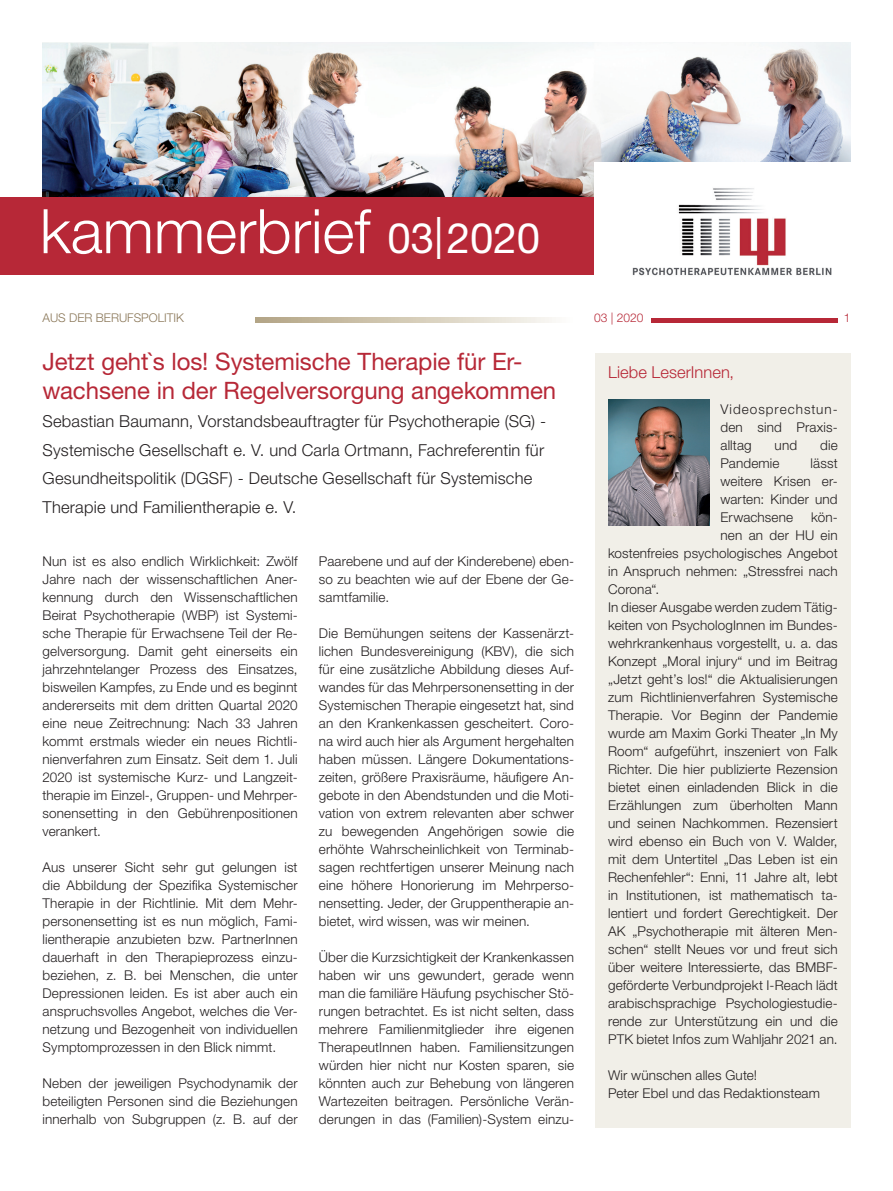
<style>
.page{position:relative;width:893px;height:1191px;background:#fff}
.page>*{position:absolute;margin:0;border:0;box-sizing:border-box;transform-origin:0 0}
.t1{font:300 61.5px "Helvetica Neue LT Std";color:#fff}
.t2{font:24px/28.5px "Helvetica Neue LT Std";letter-spacing:-.005em;color:#b72837}
.t3{font:300 16.5px/28.5px "Helvetica Neue LT Std";letter-spacing:.01em;color:#231f20}
.t4{font:300 16.5px "Helvetica Neue LT Std";letter-spacing:.005em;color:#b72837}
.t5{font:300 13.5px/18px "Helvetica Neue LT Std";letter-spacing:.01em;color:#231f20;text-align:justify}
.t6{font:300 12px "Helvetica Neue LT Std";color:#8a7758}
.t7{font:300 12px "Helvetica Neue LT Std";color:#b72837}
.s1{font-weight:400;font-size:42px}
</style>
<div class="page">
<svg style="left:255px;top:318px;width:297px;height:4px"></svg>
<hr style="left:651px;top:318px;width:187px;height:4px;background:#b72837">
<img style="left:43px;top:43px;width:807px;height:154px">
<div style="left:0;top:197px;width:867px;height:77px;background:#b72837"></div>
<div style="left:594px;top:162px;width:299px;height:129px;background:#fff"></div>
<div style="left:595px;top:353px;width:255px;height:774px;background:#f1efe8"></div>
<img style="left:608px;top:400px;width:102px;height:125px">
<h1 class="t1" style="left:40px;top:194px;width:502px">kammerbrief <span class="s1">03| 2020</span></h1>
<p class="t6" style="left:43px;top:310px;width:143px">AUS DER BERUFSPOLITIK</p>
<p class="t7" style="left:594px;top:310px;width:51px">03 | 2020</p>
<p class="t7" style="left:844px;top:310px;width:8px">1</p>
<h2 class="t2" style="left:43px;top:347px;width:515px">Jetzt geht`s los! Systemische Therapie für Er&shy;wachsene in der Regelversorgung angekommen</h2>
<p class="t3" style="left:43px;top:407px;width:505px">Sebastian Baumann, Vorstandsbeauftragter für Psychotherapie (SG) - Systemische Gesellschaft e. V. und Carla Ortmann, Fachreferentin für Gesundheitspolitik (DGSF) - Deutsche Gesellschaft für Systemische Therapie und Familientherapie e. V.</p>
<p class="t5" style="left:43px;top:552px;width:257px">Nun ist es also endlich Wirklichkeit: Zwölf Jahre nach der wissenschaftlichen Aner&shy;kennung durch den Wissenschaftlichen Beirat Psychotherapie (WBP) ist Systemi&shy;sche Therapie für Erwachsene Teil der Re&shy;gelversorgung. Damit geht einerseits ein jahrzehntelanger Prozess des Einsatzes, bisweilen Kampfes, zu Ende und es beginnt andererseits mit dem dritten Quartal 2020 eine neue Zeitrechnung: Nach 33 Jahren kommt erstmals wieder ein neues Richtli&shy;nienverfahren zum Einsatz. Seit dem 1. Juli 2020 ist systemische Kurz- und Langzeit&shy;therapie im Einzel-, Gruppen- und Mehrper&shy;sonensetting in den Gebührenpositionen verankert.</p>
<p class="t5" style="left:43px;top:858px;width:257px">Aus unserer Sicht sehr gut gelungen ist die Abbildung der Spezifika Systemischer Therapie in der Richtlinie. Mit dem Mehr&shy;personensetting ist es nun möglich, Fami&shy;lientherapie anzubieten bzw. PartnerInnen dauerhaft in den Therapieprozess einzu&shy;beziehen, z. B. bei Menschen, die unter Depressionen leiden. Es ist aber auch ein anspruchsvolles Angebot, welches die Ver&shy;netzung und Bezogenheit von individuellen Symptomprozessen in den Blick nimmt.</p>
<p class="t5" style="left:43px;top:1074px;width:257px">Neben der jeweiligen Psychodynamik der beteiligten Personen sind die Beziehungen innerhalb von Subgruppen (z. B. auf der</p>
<p class="t5" style="left:319px;top:552px;width:257px">Paarebene und auf der Kinderebene) eben&shy;so zu beachten wie auf der Ebene der Ge&shy;samtfamilie.</p>
<p class="t5" style="left:319px;top:624px;width:257px">Die Bemühungen seitens der Kassenärzt&shy;lichen Bundesvereinigung (KBV), die sich für eine zusätzliche Abbildung dieses Auf&shy;wandes für das Mehrpersonensetting in der Systemischen Therapie eingesetzt hat, sind an den Krankenkassen gescheitert. Coro&shy;na wird auch hier als Argument hergehalten haben müssen. Längere Dokumentations&shy;zeiten, größere Praxisräume, häufigere An&shy;gebote in den Abendstunden und die Moti&shy;vation von extrem relevanten aber schwer zu bewegenden Angehörigen sowie die erhöhte Wahrscheinlichkeit von Terminab&shy;sagen rechtfertigen unserer Meinung nach eine höhere Honorierung im Mehrperso&shy;nensetting. Jeder, der Gruppentherapie an&shy;bietet, wird wissen, was wir meinen.</p>
<p class="t5" style="left:319px;top:948px;width:257px">Über die Kurzsichtigkeit der Krankenkassen haben wir uns gewundert, gerade wenn man die familiäre Häufung psychischer Stö&shy;rungen betrachtet. Es ist nicht selten, dass mehrere Familienmitglieder ihre eigenen TherapeutInnen haben. Familiensitzungen würden hier nicht nur Kosten sparen, sie könnten auch zur Behebung von längeren Wartezeiten beitragen. Persönliche Verän&shy;derungen in das (Familien)-System einzu-</p>
<p class="t4" style="left:608px;top:361px;width:128px">Liebe LeserInnen,</p>
<p class="t5" style="left:720px;top:399px;width:119px">Videosprechstun&shy;den sind Praxis&shy;alltag</p>
<p class="t5" style="left:775px;top:435px;width:24px">und</p>
<p class="t5" style="left:820px;top:435px;width:19px">die</p>
<p class="t5" style="left:720px;top:453px;width:61px">Pandemie</p>
<p class="t5" style="left:720px;top:453px;width:119px;text-indent:90px">lässt weitere Krisen er&shy;warten: Kinder und Erwachsene</p>
<p class="t5" style="left:811px;top:507px;width:28px">kön-</p>
<p class="t5" style="left:720px;top:525px;width:119px">nen an der HU ein</p>
<p class="t5" style="left:608px;top:543px;width:231px">kostenfreies psychologisches Angebot</p>
<p class="t5" style="left:608px;top:561px;width:231px">in Anspruch nehmen: „Stressfrei nach</p>
<p class="t5" style="left:608px;top:579px;width:53px">Corona“.</p>
<p class="t5" style="left:608px;top:597px;width:231px">In dieser Ausgabe werden zudem Tätig-</p>
<p class="t5" style="left:608px;top:615px;width:231px">keiten von PsychologInnen im Bundes-</p>
<p class="t5" style="left:608px;top:633px;width:231px">wehrkrankenhaus vorgestellt, u. a. das</p>
<p class="t5" style="left:608px;top:651px;width:231px">Konzept „Moral injury“ und im Beitrag</p>
<p class="t5" style="left:608px;top:669px;width:231px">„Jetzt geht’s los!“ die Aktualisierungen</p>
<p class="t5" style="left:608px;top:687px;width:231px">zum Richtlinienverfahren Systemische</p>
<p class="t5" style="left:608px;top:705px;width:231px">Therapie. Vor Beginn der Pandemie</p>
<p class="t5" style="left:608px;top:723px;width:231px">wurde am Maxim Gorki Theater „In My</p>
<p class="t5" style="left:608px;top:741px;width:231px">Room“ aufgeführt, inszeniert von Falk</p>
<p class="t5" style="left:608px;top:759px;width:231px">Richter. Die hier publizierte Rezension</p>
<p class="t5" style="left:608px;top:777px;width:231px">bietet einen einladenden Blick in die</p>
<p class="t5" style="left:608px;top:795px;width:231px">Erzählungen zum überholten Mann</p>
<p class="t5" style="left:608px;top:813px;width:231px">und seinen Nachkommen. Rezensiert</p>
<p class="t5" style="left:608px;top:831px;width:231px">wird ebenso ein Buch von V. Walder,</p>
<p class="t5" style="left:608px;top:849px;width:231px">mit dem Untertitel „Das Leben ist ein</p>
<p class="t5" style="left:608px;top:867px;width:231px">Rechenfehler“: Enni, 11 Jahre alt, lebt</p>
<p class="t5" style="left:608px;top:885px;width:231px">in Institutionen, ist mathematisch ta-</p>
<p class="t5" style="left:608px;top:903px;width:231px">lentiert und fordert Gerechtigkeit. Der</p>
<p class="t5" style="left:608px;top:921px;width:231px">AK „Psychotherapie mit älteren Men-</p>
<p class="t5" style="left:608px;top:939px;width:231px">schen“ stellt Neues vor und freut sich</p>
<p class="t5" style="left:608px;top:957px;width:231px">über weitere Interessierte, das BMBF-</p>
<p class="t5" style="left:608px;top:975px;width:231px">geförderte Verbundprojekt I-Reach lädt</p>
<p class="t5" style="left:608px;top:993px;width:231px">arabischsprachige Psychologiestudie-</p>
<p class="t5" style="left:608px;top:1011px;width:231px">rende zur Unterstützung ein und die</p>
<p class="t5" style="left:608px;top:1029px;width:231px">PTK bietet Infos zum Wahljahr 2021 an.</p>
<p class="t5" style="left:608px;top:1065px;width:213px">Wir wünschen alles Gute!<br>Peter Ebel und das Redaktionsteam</p>
</div>
